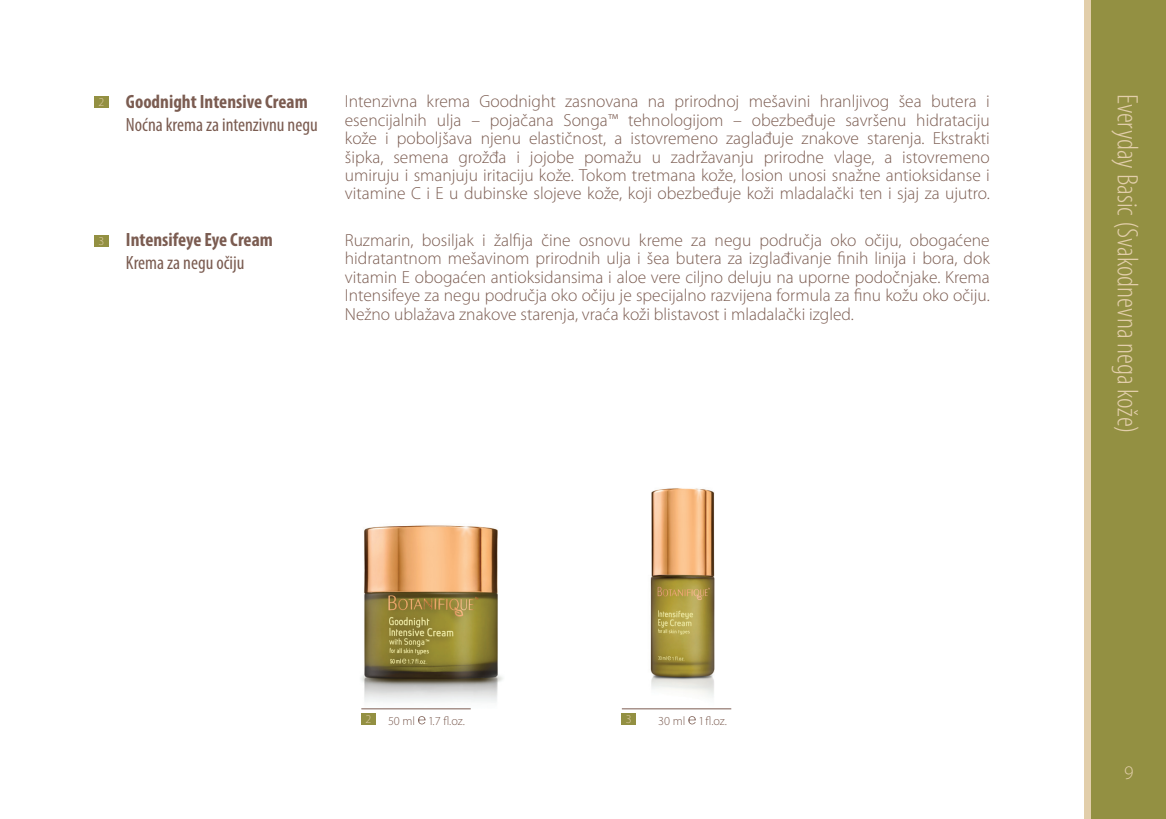
<style>
.page{position:relative;width:1166px;height:819px;background:#fff}
.page>*{position:absolute;margin:0;border:0;box-sizing:border-box;transform-origin:0 0}
.t1{font:300 condensed 29.75px "Myriad Pro";color:#e2ceaa}
.t2{font:condensed 19.25px/22.8px "Myriad Pro";color:#7b5c51}
.t3{font:700 condensed 19.25px "Myriad Pro";color:#7b5c51}
.t4{font:300 19.25px "Myriad Pro";color:#e2ceaa}
.t5{font:300 17.5px/18.4px "Myriad Pro";color:#7b5c51;text-align:justify}
.t6{font:300 12.25px "Myriad Pro";letter-spacing:-.005em;color:#7b5c51}
.t7{font:300 11.9px "Myriad Pro";color:#e2ceaa}
.s1{font-weight:700}
</style>
<div class="page">
<div style="left:1084px;top:0;width:74px;height:819px;background:#e2ceaa"></div>
<div style="left:1091px;top:0;width:75px;height:819px;background:#939042"></div>
<img style="left:361px;top:525px;width:142px;height:197px">
<img style="left:631px;top:488px;width:83px;height:222px">
<hr style="left:361px;top:708px;width:110px;height:1px;background:#7b5c51">
<hr style="left:622px;top:708px;width:109px;height:1px;background:#7b5c51">
<svg style="left:688px;top:716px;width:8px;height:8px"></svg>
<svg style="left:418px;top:716px;width:8px;height:8px"></svg>
<div style="left:361px;top:713px;width:14px;height:11px;background:#939042"></div>
<div style="left:622px;top:713px;width:14px;height:11px;background:#939042"></div>
<div style="left:94px;top:235px;width:14px;height:12px;background:#939042"></div>
<div style="left:94px;top:96px;width:14px;height:12px;background:#939042"></div>
<p class="t7" style="left:98px;top:95px;width:7px">2</p>
<p class="t2" style="left:126px;top:90px;width:193px"><span class="s1">Goodnight Intensive Cream<br></span>Noćna krema za intenzivnu negu</p>
<p class="t7" style="left:98px;top:234px;width:7px">3</p>
<p class="t3" style="left:126px;top:228px;width:148px">Intensifeye Eye Cream</p>
<p class="t2" style="left:126px;top:251px;width:120px">Krema za negu očiju</p>
<p class="t5" style="left:345px;top:92px;width:646px">Intenzivna krema Goodnight zasnovana na prirodnoj mešavini hranljivog šea butera i esencijalnih ulja – pojačana Songa™ tehnologijom – obezbeđuje savršenu hidrataciju kože i poboljšava njenu elastičnost, a istovremeno zaglađuje znakove starenja. Ekstrakti šipka, semena grožđa i jojobe pomažu u zadržavanju prirodne vlage, a istovremeno umiruju i smanjuju iritaciju kože. Tokom tretmana kože, losion unosi snažne antioksidanse i vitamine C i E u dubinske slojeve kože, koji obezbeđuje koži mladalački ten i sjaj za ujutro.</p>
<p class="t5" style="left:345px;top:231px;width:646px">Ruzmarin, bosiljak i žalfija čine osnovu kreme za negu područja oko očiju, obogaćene hidratantnom mešavinom prirodnih ulja i šea butera za izglađivanje finih linija i bora, dok vitamin E obogaćen antioksidansima i aloe vere ciljno deluju na uporne podočnjake. Krema Intensifeye za negu područja oko očiju je specijalno razvijena formula za finu kožu oko očiju.<br>Nežno ublažava znakove starenja, vraća koži blistavost i mladalački izgled.</p>
<p class="t7" style="left:365px;top:711px;width:7px">2</p>
<p class="t6" style="left:388px;top:713px;width:78px">50 ml 1.7 fl.oz.</p>
<p class="t7" style="left:626px;top:711px;width:7px">3</p>
<p class="t6" style="left:658px;top:713px;width:70px">30 ml 1 fl.oz.</p>
<p class="t1" style="left:1145px;top:94px;width:341px;rotate:90deg">Everyday Basic (Svakodnevna nega kože)</p>
<p class="t4" style="left:1124px;top:760px;width:11px">9</p>
</div>
